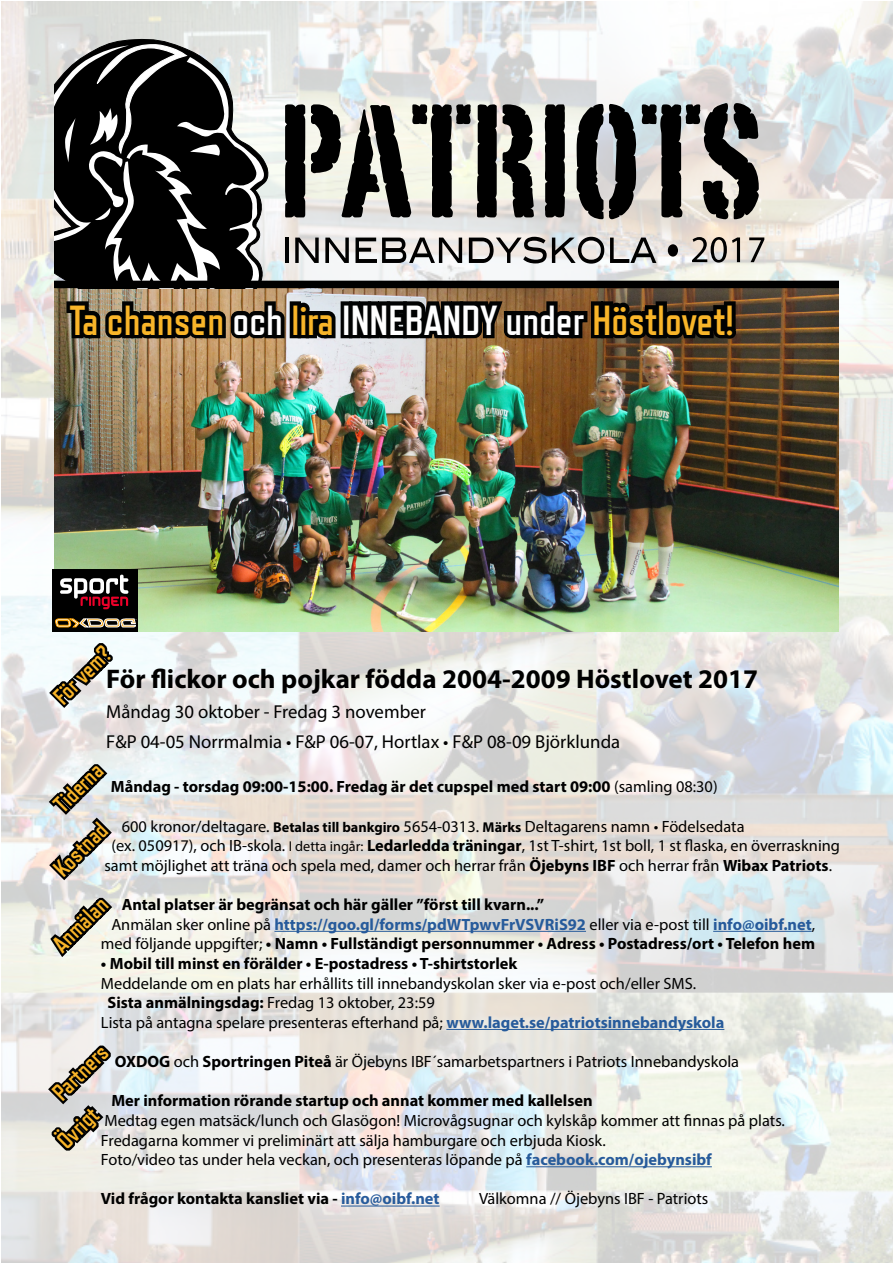
<style>
.page{position:relative;width:893px;height:1263px;background:#fff}
.page>*{position:absolute;margin:0;border:0;box-sizing:border-box;transform-origin:0 0}
.t1{font:700 42px "Refrigerator Deluxe";color:#f9b529}
.t2{font:700 27px "Myriad Pro";color:#000}
.t3{font:700 24px/45px "Refrigerator Deluxe";color:#f9b529}
.t4{font:18.75px/30px "Myriad Pro";color:#000}
.t5{font:16.35px/19.6px "Myriad Pro";color:#000}
.t6{font:700 16.35px "Myriad Pro";color:#000}
.t7{font:700 16.35px "Myriad Pro";color:#275b9b}
.s1{color:#fff}
.s2{font-weight:400}
.s3{font-weight:700;font-size:14.25px}
.s4{font-size:14.25px}
.s5{font-weight:700}
.s6{font-weight:400;color:#000}
.s7{font-weight:700;color:#275b9b}
.s8{color:#275b9b}
</style>
<div class="page">
<img style="left:2px;top:1px;width:891px;height:1262px">
<img style="left:54px;top:288px;width:785px;height:343px">
<hr style="left:274px;top:931px;width:312px;height:1px;background:#275b9b">
<hr style="left:713px;top:931px;width:99px;height:1px;background:#275b9b">
<hr style="left:446px;top:1029px;width:278px;height:1px;background:#275b9b">
<hr style="left:526px;top:1166px;width:186px;height:1px;background:#275b9b">
<hr style="left:341px;top:1205px;width:99px;height:1px;background:#275b9b">
<svg style="left:46px;top:639px;width:71px;height:72px"></svg>
<svg style="left:54px;top:38px;width:214px;height:5px"></svg>
<svg style="left:42px;top:748px;width:83px;height:213px;background:#babbb9"></svg>
<svg style="left:45px;top:1041px;width:70px;height:114px;background:#a9a8a7"></svg>
<div style="left:53px;top:613px;width:85px;height:18px;background:#000"></div>
<svg style="left:55px;top:618px;width:82px;height:9px"></svg>
<div style="left:53px;top:569px;width:85px;height:44px;background:#000"></div>
<svg style="left:60px;top:575px;width:68px;height:34px"></svg>
<img style="left:54px;top:43px;width:710px;height:335px">
<div style="left:54px;top:281px;width:785px;height:7px;background:#000"></div>
<h1 class="t1" style="left:69px;top:295px;width:666px">Ta chansen <span class="s1">och</span> lira <span class="s1">INNEBANDY under</span> Höstlovet!</h1>
<h3 class="t3" style="left:42px;top:684px;width:73px;rotate:-45deg">För vem?</h3>
<h2 class="t2" style="left:106px;top:661px;width:653px">För flickor och pojkar födda 2004-2009 Höstlovet 2017</h2>
<p class="t4" style="left:106px;top:697px;width:516px">Måndag 30 oktober - Fredag 3 november<br>F&amp;P 04-05 Norrmalmia • F&amp;P 06-07, Hortlax • F&amp;P 08-09 Björklunda</p>
<h3 class="t3" style="left:10px;top:824px;width:105px;text-indent:45px;rotate:-45deg">Tiderna<br>Kostnad</h3>
<h3 class="t3" style="left:40px;top:932px;width:69px;rotate:-45deg">Anmälan</h3>
<p class="t6" style="left:111px;top:776px;width:608px">Måndag - torsdag 09:00-15:00. Fredag är det cupspel med start 09:00 <span class="s2">(samling 08:30)</span></p>
<p class="t5" style="left:122px;top:816px;width:624px">600 kronor/deltagare. <span class="s3">Betalas till bankgiro</span> 5654-0313. <span class="s3">Märks</span> Deltagarens namn • Födelsedata</p>
<p class="t5" style="left:111px;top:836px;width:730px">(ex. 050917), och IB-skola. <span class="s4">I detta ingår:</span> <span class="s5">Ledarledda träningar</span>, 1st T-shirt, 1st boll, 1 st flaska, en överraskning</p>
<p class="t5" style="left:104px;top:855px;width:729px">samt möjlighet att träna och spela med, damer och herrar från <span class="s5">Öjebyns IBF</span> och herrar från <span class="s5">Wibax Patriots</span>.</p>
<p class="t6" style="left:122px;top:894px;width:424px">Antal platser är begränsat och här gäller ”först till kvarn...”</p>
<p class="t7" style="left:111px;top:913px;width:705px"><span class="s6">Anmälan sker online på</span> https://goo.gl/forms/pdWTpwvFrVSVRiS92 <span class="s6">eller via e-post till</span> info@oibf.net<span class="s6">,</span></p>
<p class="t6" style="left:101px;top:933px;width:716px"><span class="s2">med följande uppgifter;</span> • Namn • Fullständigt personnummer • Adress • Postadress/ort • Telefon hem</p>
<p class="t6" style="left:101px;top:953px;width:418px">• Mobil till minst en förälder • E-postadress • T-shirtstorlek</p>
<p class="t5" style="left:101px;top:973px;width:597px">Meddelande om en plats har erhållits till innebandyskolan sker via e-post och/eller SMS.</p>
<p class="t5" style="left:108px;top:992px;width:329px"><span class="s5">Sista anmälningsdag:</span> Fredag 13 oktober, 23:59</p>
<p class="t5" style="left:101px;top:1012px;width:625px">Lista på antagna spelare presenteras efterhand på; <span class="s7">www.laget.se/patriotsinnebandyskola</span></p>
<p class="t5" style="left:115px;top:1051px;width:626px"><span class="s5">OXDOG</span> och <span class="s5">Sportringen Piteå</span> är Öjebyns IBF´samarbetspartners i Patriots Innebandyskola</p>
<p class="t6" style="left:111px;top:1090px;width:483px">Mer information rörande startup och annat kommer med kallelsen</p>
<p class="t5" style="left:101px;top:1110px;width:686px">Medtag egen matsäck/lunch och Glasögon! Microvågsugnar och kylskåp kommer att finnas på plats.<br>Fredagarna kommer vi preliminärt att sälja hamburgare och erbjuda Kiosk.<br>Foto/video tas under hela veckan, och presenteras löpande på <span class="s7">facebook.com/ojebynsibf</span></p>
<p class="t6" style="left:101px;top:1188px;width:340px">Vid frågor kontakta kansliet via - <span class="s8">info@oibf.net</span></p>
<p class="t5" style="left:479px;top:1189px;width:231px">Välkomna // Öjebyns IBF - Patriots</p>
<h3 class="t3" style="left:21px;top:1104px;width:100px;line-height:37.5px;text-indent:31px;rotate:-45deg">Partners<br>Övrigt</h3>
</div>
